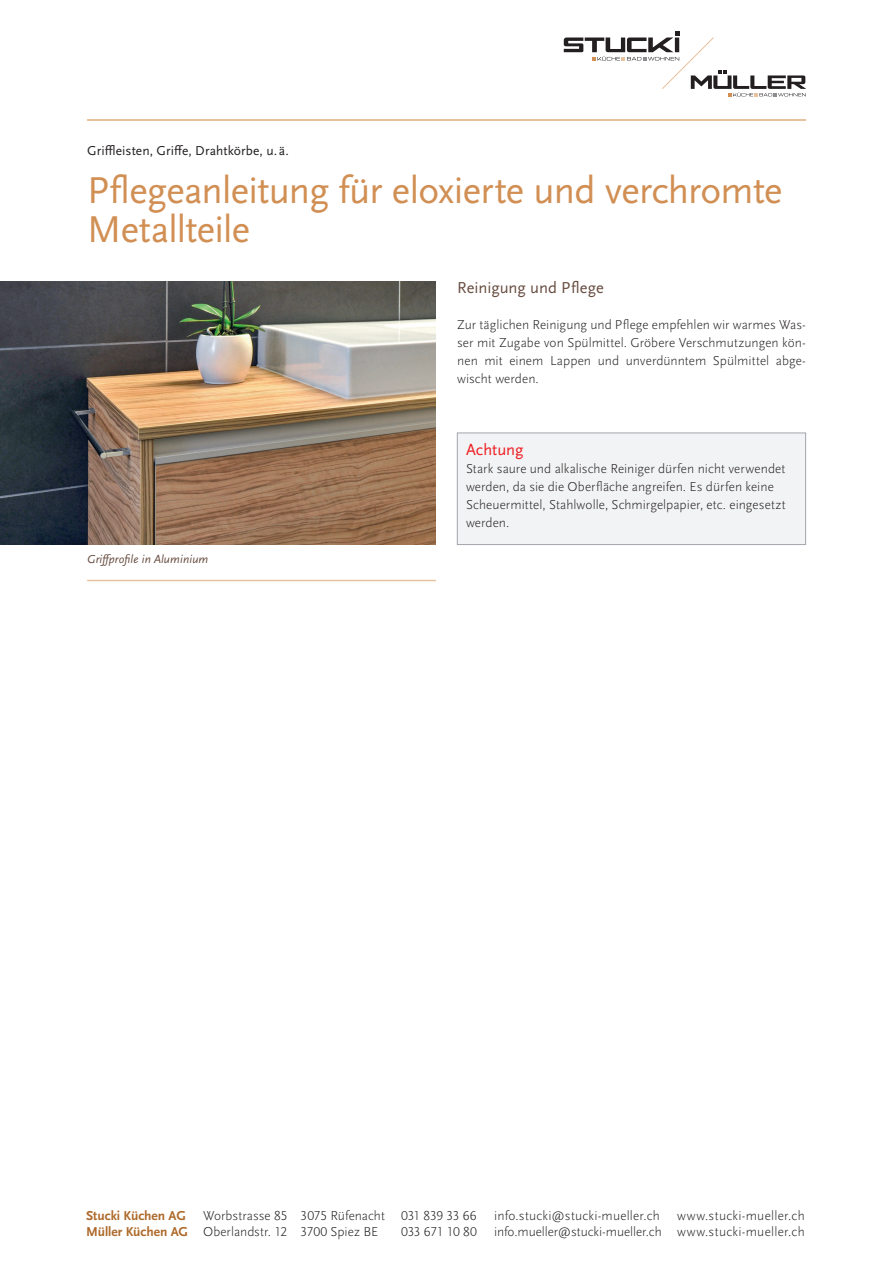
<style>
.page{position:relative;width:893px;height:1263px;background:#fff}
.page>*{position:absolute;margin:0;border:0;box-sizing:border-box;transform-origin:0 0}
.t1{font:39px/39px "Scala Sans OT";letter-spacing:-.015em;color:#d18f54}
.t2{font:16.5px "Scala Sans OT";color:#684d41}
.t3{font:16.5px "Scala Sans OT";color:#ee1d23}
.t4{font:300 13.5px/18px "Scala Sans OT";letter-spacing:.005em;color:#231f20;text-align:justify}
.t5{font:13.5px "Scala Sans OT";letter-spacing:.005em;color:#231f20}
.t6{font:300 13.5px "Scala Sans OT";letter-spacing:.025em;color:#231f20}
.t7{font:700 13.5px "Scala Sans OT";letter-spacing:-.005em;color:#ad692a}
.t8{font:300 13.5px "Scala Sans OT";letter-spacing:-.02em;color:#231f20}
.t9{font:italic 12px "Scala Sans OT";letter-spacing:.01em;color:#684d41}
.s1{font-weight:700;color:#ad692a}
</style>
<div class="page">
<svg style="left:564px;top:31px;width:242px;height:65px"></svg>
<hr style="left:87px;top:119px;width:719px;height:1px;background:#e7c29e">
<div style="left:457px;top:433px;width:349px;height:111px;background:#f2f3f4"></div>
<div style="left:457px;top:433px;width:349px;height:112px;border:1px solid #a2a5aa"></div>
<img style="left:0;top:282px;width:436px;height:263px">
<hr style="left:87px;top:580px;width:349px;height:1px;background:#e7c29e">
<p class="t5" style="left:87px;top:143px;width:203px">Griffleisten, Griffe, Drahtkörbe, u. ä.</p>
<h1 class="t1" style="left:87px;top:171px;width:697px">Pflegeanleitung für eloxierte und verchromte<br>Metallteile</h1>
<p class="t2" style="left:457px;top:278px;width:148px">Reinigung und Pflege</p>
<p class="t4" style="left:457px;top:316px;width:350px">Zur täglichen Reinigung und Pflege empfehlen wir warmes Was&shy;ser mit Zugabe von Spülmittel. Gröbere Verschmutzungen kön&shy;nen mit einem Lappen und unverdünntem Spülmittel abge&shy;wischt werden.</p>
<p class="t9" style="left:87px;top:552px;width:123px">Griffprofile in Aluminium</p>
<p class="t3" style="left:466px;top:440px;width:59px">Achtung</p>
<p class="t4" style="left:466px;top:460px;width:321px;text-align:left">Stark saure und alkalische Reiniger dürfen nicht verwendet werden, da sie die Oberfläche angreifen. Es dürfen keine Scheuermittel, Stahlwolle, Schmirgelpapier, etc. eingesetzt werden.</p>
<p class="t7" style="left:86px;top:1207px;width:101px">Stucki Küchen AG</p>
<p class="t4" style="left:203px;top:1206px;width:275px">Worbstrasse 85 3075 Rüfenacht 031 839 33 66</p>
<p class="t4" style="left:494px;top:1206px;width:167px">info.stucki@stucki-mueller.ch</p>
<p class="t6" style="left:677px;top:1208px;width:129px">www.stucki-mueller.ch</p>
<p class="t4" style="left:86px;top:1223px;width:294px"><span class="s1">Müller Küchen AG</span> Oberlandstr. 12 3700 Spiez BE</p>
<p class="t8" style="left:401px;top:1224px;width:77px">033 671 10 80</p>
<p class="t4" style="left:494px;top:1223px;width:312px">info.mueller@stucki-mueller.ch www.stucki-mueller.ch</p>
</div>
